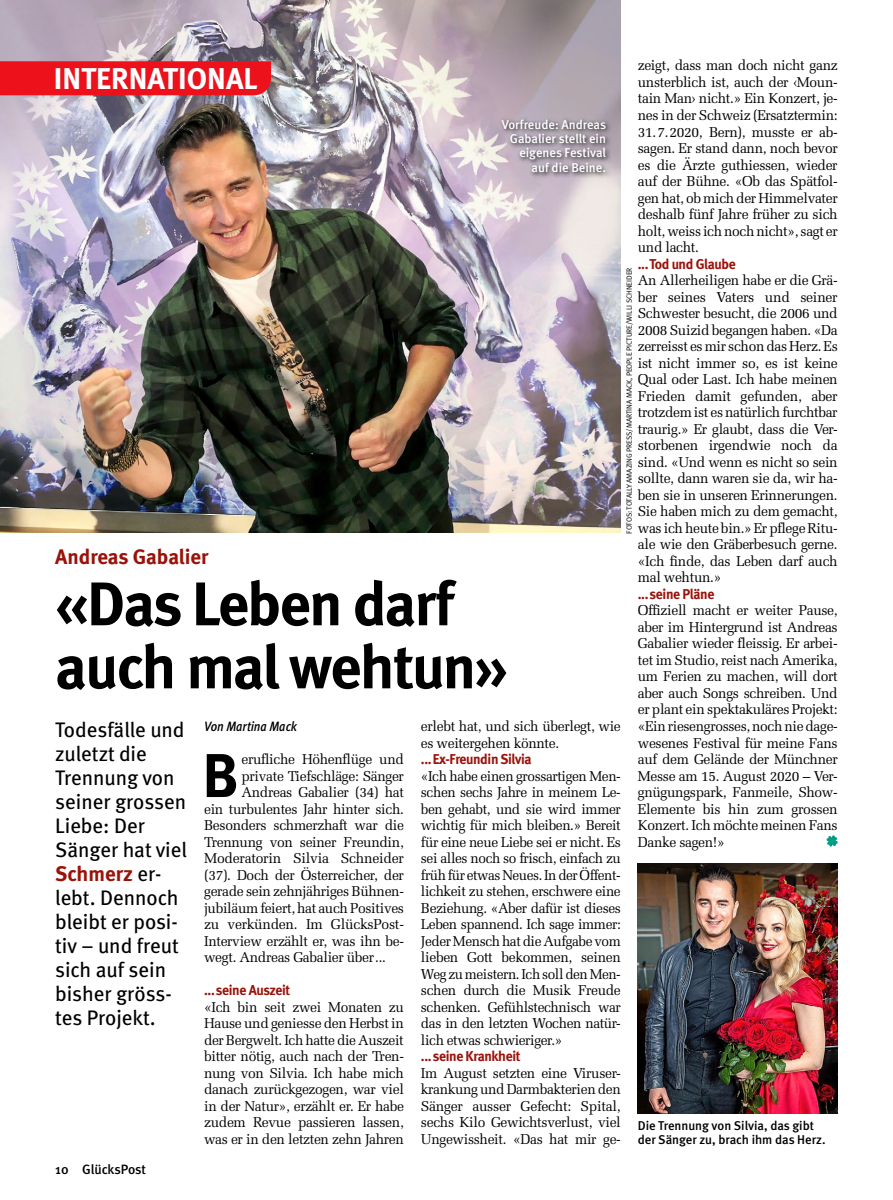
<style>
.page{position:relative;width:893px;height:1200px;background:#fff}
.page>*{position:absolute;margin:0;border:0;box-sizing:border-box;transform-origin:0 0}
._06_1_Lauftext_mit_I{font:700 61.8px "Meta";color:#000}
._04_2_Titel_46pt_x04{font:700 61.5px/63px "Meta";letter-spacing:-.03em;color:#000}
.t1{font:700 30px "Meta";letter-spacing:.005em;color:#fff}
._05_2_Lead_gross_sch{font:21px/24px "Meta";color:#000}
._04_1_Namen_Spitzmar{font:700 21px "Meta";color:#99130b}
._06_2_Lauftext_mit_E{font:14.25px/16.5px "Melior LT Std";letter-spacing:-.025em;color:#000;text-align:justify}
._06_2_Lauftext_mit_E-2{font:14.25px/16.5px "Melior LT Std";letter-spacing:-.025em;color:#000;text-align:justify;scale:.96 1}
._06_1_Lauftext_mit_I-2{font:14.25px "Melior LT Std";letter-spacing:-.025em;color:#000}
._06_2_Lauftext_mit_E-3{font:700 14.25px "Meta";letter-spacing:-.025em;color:#99130b}
._01_1_Autorenzeile_x{font:italic 500 13.5px "Meta";color:#000;scale:.9 1}
.t2{font:500 13.5px "Meta";color:#000}
._02_1_Legende_links{font:500 12.75px/14.2px "Meta";color:#fff;text-align:right}
._02_1_Legende_links-2{font:500 12.75px/14.2px "Meta";color:#000}
._03_1_Fotozeile_x12{font:7.5px "Meta Normal";letter-spacing:-.005em;color:#000}
.s1{font-weight:700;color:#99130b}
</style>
<div class="page">
<img style="left:0;top:0;width:621px;height:533px">
<img style="left:638px;top:863px;width:200px;height:250px">
<svg style="left:826px;top:835px;width:12px;height:11px"></svg>
<div style="left:0;top:61px;width:271px;height:34px;background:#ed111c"></div>
<div style="left:499px;top:117px;width:113px;height:61px;background:#000;opacity:.8"></div>
<p class="_06_2_Lauftext_mit_E" style="left:638px;top:57px;width:201px">zeigt, dass man doch nicht ganz unsterblich ist, auch der ‹Moun&shy;tain Man› nicht.» Ein Konzert, je&shy;nes in der Schweiz (Ersatztermin:<br>31.7.2020, Bern), musste er ab&shy;sagen. Er stand dann, noch bevor es die Ärzte guthiessen, wieder auf der Bühne. «Ob das Spätfol&shy;gen hat, ob mich der Himmelvater deshalb fünf Jahre früher zu sich holt, weiss ich noch nicht», sagt er und lacht.</p>
<p class="_06_2_Lauftext_mit_E-3" style="left:638px;top:255px;width:99px">...Tod und Glaube</p>
<p class="_06_2_Lauftext_mit_E" style="left:638px;top:272px;width:201px">An Allerheiligen habe er die Grä&shy;ber seines Vaters und seiner Schwester besucht, die 2006 und 2008 Suizid begangen haben. «Da zerreisst es mir schon das Herz. Es ist nicht immer so, es ist keine Qual oder Last. Ich habe meinen Frieden damit gefunden, aber trotzdem ist es natürlich furchtbar traurig.» Er glaubt, dass die Ver&shy;storbenen irgendwie noch da sind. «Und wenn es nicht so sein sollte, dann waren sie da, wir ha&shy;ben sie in unseren Erinnerungen.<br>Sie haben mich zu dem gemacht, was ich heute bin.» Er pflege Ritu&shy;ale wie den Gräberbesuch gerne. «Ich finde, das Leben darf auch mal wehtun.»</p>
<p class="_06_2_Lauftext_mit_E-3" style="left:638px;top:585px;width:78px">...seine Pläne</p>
<p class="_06_2_Lauftext_mit_E" style="left:638px;top:602px;width:201px">Offiziell macht er weiter Pause, aber im Hintergrund ist Andreas Gabalier wieder fleissig. Er arbei&shy;tet im Studio, reist nach Amerika, um Ferien zu machen, will dort aber auch Songs schreiben. Und er plant ein spektakuläres Projekt: «Ein riesengrosses, noch nie dage&shy;wesenes Festival für meine Fans auf dem Gelände der Münchner Messe am 15. August 2020 – Ver&shy;gnügungspark, Fanmeile, Show-Elemente bis hin zum grossen Konzert. Ich möchte meinen Fans Danke sagen!»</p>
<p class="t1" style="left:54px;top:60px;width:205px">INTERNATIONAL</p>
<p class="_02_1_Legende_links" style="left:502px;top:117px;width:106px">Vorfreude: Andreas<br>Gabalier stellt ein eigenes Festival auf die Beine.</p>
<p class="_03_1_Fotozeile_x12" style="left:625px;top:533px;width:267px;rotate:-90deg">FOTOS: TOTALLY AMAZING PRESS/MARTINA MACK, PEOPLE PICTURE/WILLI SCHNEIDER</p>
<p class="_04_1_Namen_Spitzmar" style="left:55px;top:544px;width:155px">Andreas Gabalier</p>
<p class="_04_2_Titel_46pt_x04" style="left:55px;top:571px;width:454px">«Das Leben darf auch mal wehtun»</p>
<p class="_05_2_Lead_gross_sch" style="left:55px;top:716px;width:133px">Todesfälle und zuletzt die<br>Trennung von seiner grossen<br>Liebe: Der<br>Sänger hat viel<br><span class="s1">Schmerz</span> er&shy;lebt. Dennoch bleibt er posi&shy;tiv – und freut sich auf sein bisher gröss&shy;tes Projekt.</p>
<p class="_01_1_Autorenzeile_x" style="left:204px;top:718px;width:105px">Von Martina Mack</p>
<p class="_06_2_Lauftext_mit_E" style="left:421px;top:717px;width:201px">erlebt hat, und sich überlegt, wie es weitergehen könnte.</p>
<p class="_06_2_Lauftext_mit_E-3" style="left:421px;top:750px;width:112px">...Ex-Freundin Silvia</p>
<p class="_06_2_Lauftext_mit_E-2" style="left:421px;top:767px;width:210px">«Ich habe einen grossartigen Men&shy;schen sechs Jahre in meinem Le&shy;ben gehabt, und sie wird immer wichtig für mich bleiben.» Bereit für eine neue Liebe sei er nicht. Es sei alles noch so frisch, einfach zu früh für etwas Neues. In der Öffent&shy;lichkeit zu stehen, erschwere eine Beziehung. «Aber dafür ist dieses Leben spannend. Ich sage immer:<br>Jeder Mensch hat die Aufgabe vom lieben Gott bekommen, seinen Weg zu meistern. Ich soll den Men&shy;schen durch die Musik Freude schenken. Gefühlstechnisch war das in den letzten Wochen natür&shy;lich etwas schwieriger.»</p>
<p class="_06_2_Lauftext_mit_E-3" style="left:421px;top:1047px;width:101px">...seine Krankheit</p>
<p class="_06_2_Lauftext_mit_E" style="left:421px;top:1064px;width:201px">Im August setzten eine Viruser&shy;krankung und Darmbakterien den Sänger ausser Gefecht: Spital, sechs Kilo Gewichtsverlust, viel Ungewissheit. «Das hat mir ge-</p>
<p class="_06_1_Lauftext_mit_I" style="left:203px;top:738px;width:37px">B</p>
<p class="_06_1_Lauftext_mit_I-2" style="left:241px;top:750px;width:164px">erufliche Höhenflüge und</p>
<p class="_06_1_Lauftext_mit_I-2" style="left:241px;top:767px;width:164px">private Tiefschläge: Sänger</p>
<p class="_06_1_Lauftext_mit_I-2" style="left:241px;top:783px;width:164px">Andreas Gabalier (34) hat</p>
<p class="_06_1_Lauftext_mit_I-2" style="left:204px;top:800px;width:201px">ein turbulentes Jahr hinter sich.</p>
<p class="_06_1_Lauftext_mit_I-2" style="left:204px;top:816px;width:201px">Besonders schmerzhaft war die</p>
<p class="_06_1_Lauftext_mit_I-2" style="left:204px;top:833px;width:201px">Trennung von seiner Freundin,</p>
<p class="_06_1_Lauftext_mit_I-2" style="left:204px;top:849px;width:201px">Moderatorin Silvia Schneider</p>
<p class="_06_1_Lauftext_mit_I-2" style="left:204px;top:866px;width:201px">(37). Doch der Österreicher, der</p>
<p class="_06_1_Lauftext_mit_I-2" style="left:204px;top:882px;width:201px">gerade sein zehnjähriges Bühnen-</p>
<p class="_06_1_Lauftext_mit_I-2" style="left:204px;top:899px;width:201px">jubiläum feiert, hat auch Positives</p>
<p class="_06_1_Lauftext_mit_I-2" style="left:204px;top:915px;width:201px">zu verkünden. Im GlücksPost-</p>
<p class="_06_1_Lauftext_mit_I-2" style="left:204px;top:932px;width:201px">Interview erzählt er, was ihn be-</p>
<p class="_06_1_Lauftext_mit_I-2" style="left:204px;top:948px;width:184px">wegt. Andreas Gabalier über...</p>
<p class="_06_2_Lauftext_mit_E-3" style="left:204px;top:981px;width:88px">...seine Auszeit</p>
<p class="_06_2_Lauftext_mit_E" style="left:204px;top:998px;width:201px">«Ich bin seit zwei Monaten zu Hause und geniesse den Herbst in der Bergwelt. Ich hatte die Auszeit bitter nötig, auch nach der Tren&shy;nung von Silvia. Ich habe mich danach zurückgezogen, war viel in der Natur», erzählt er. Er habe zudem Revue passieren lassen, was er in den letzten zehn Jahren</p>
<p class="_02_1_Legende_links-2" style="left:638px;top:1117px;width:189px">Die Trennung von Silvia, das gibt der Sänger zu, brach ihm das Herz.</p>
<p class="t2" style="left:55px;top:1160px;width:92px">10 GlücksPost</p>
</div>
